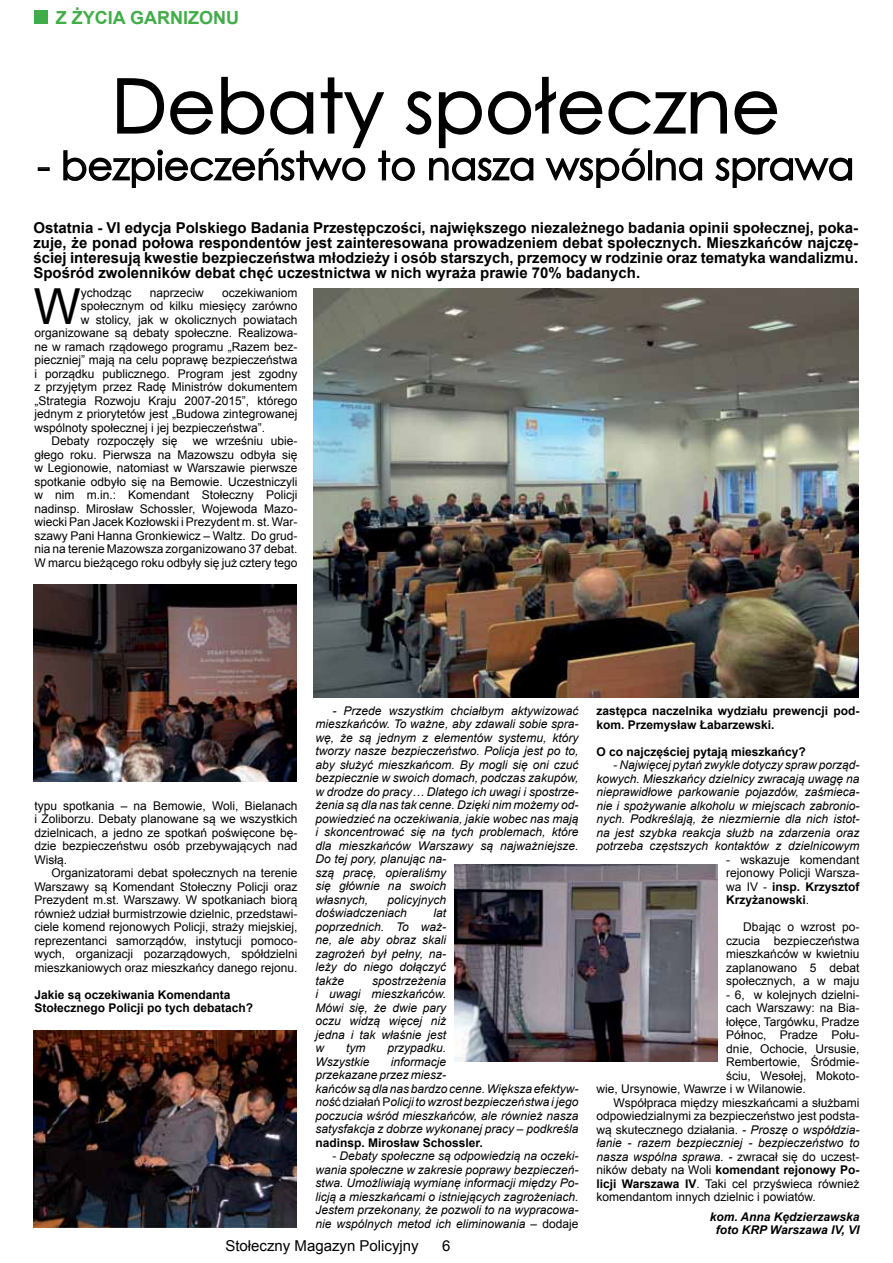
<style>
.page{position:relative;width:893px;height:1263px;background:#fff}
.page>*{position:absolute;margin:0;border:0;box-sizing:border-box;transform-origin:0 0}
.t1{font:75px "Century Gothic";color:#000}
.t2{font:49.65px "Arial";color:#000}
.t3{font:39px "Century Gothic";color:#000}
.t4{font:700 18px "Arial";color:#41ad49}
.t5{font:700 15px/15px "Arial";color:#000;text-align:justify}
.t6{font:15px "Arial";color:#000}
.t7{font:12px/13.5px "Arial";color:#000;text-align:justify}
.t8{font:italic 12px/13.5px "Arial";color:#000;text-align:justify}
.t9{font:700 12px/13.5px "Arial";color:#000}
.t10{font:italic 700 12px/13.5px "Arial";color:#000;text-align:center}
.s1{font-style:normal}
.s2{font-weight:700}
.s3{font-style:italic}
.s4{font-weight:400}
</style>
<div class="page">
<div style="left:35px;top:10px;width:13px;height:14px;background:#41ad49"></div>
<div style="left:38px;top:167px;width:12px;height:4px;border:2px solid #000"></div>
<svg style="left:63px;top:76px;width:790px;height:112px"></svg>
<img style="left:33px;top:1031px;width:263px;height:197px">
<img style="left:34px;top:584px;width:262px;height:197px">
<img style="left:455px;top:864px;width:263px;height:198px">
<img style="left:313px;top:288px;width:546px;height:409px">
<h3 class="t4" style="left:56px;top:5px;width:185px">Z ŻYCIA GARNIZONU</h3>
<h1 class="t1" style="left:111px;top:53px;width:670px">Debaty społeczne</h1>
<h3 class="t3" style="left:37px;top:138px;width:819px">- bezpieczeństwo to nasza wspólna sprawa</h3>
<p class="t5" style="left:33px;top:221px;width:826px">Ostatnia - VI edycja Polskiego Badania Przestępczości, największego niezależnego badania opinii społecznej, poka&shy;zuje, że ponad połowa respondentów jest zainteresowana prowadzeniem debat społecznych. Mieszkańców najczę&shy;ściej interesują kwestie bezpieczeństwa młodzieży i osób starszych, przemocy w rodzinie oraz tematyka wandalizmu.<br>Spośród zwolenników debat chęć uczestnictwa w nich wyraża prawie 70% badanych.</p>
<h2 class="t2" style="left:34px;top:274px;width:48px">W</h2>
<p class="t7" style="left:81px;top:286px;width:52px">ychodząc</p>
<p class="t7" style="left:150px;top:286px;width:56px">naprzeciw</p>
<p class="t7" style="left:222px;top:286px;width:77px">oczekiwaniom</p>
<p class="t7" style="left:81px;top:299px;width:218px">społecznym od kilku miesięcy zarówno</p>
<p class="t7" style="left:81px;top:313px;width:218px">w stolicy, jak w okolicznych powiatach</p>
<p class="t7" style="left:34px;top:326px;width:264px">organizowane są debaty społeczne. Realizowa-</p>
<p class="t7" style="left:34px;top:340px;width:264px">ne w ramach rządowego programu „Razem bez-</p>
<p class="t7" style="left:34px;top:353px;width:264px">pieczniej” mają na celu poprawę bezpieczeństwa</p>
<p class="t7" style="left:34px;top:367px;width:264px">i porządku publicznego. Program jest zgodny</p>
<p class="t7" style="left:34px;top:380px;width:264px">z przyjętym przez Radę Ministrów dokumentem</p>
<p class="t7" style="left:34px;top:394px;width:264px">„Strategia Rozwoju Kraju 2007-2015”, którego</p>
<p class="t7" style="left:34px;top:407px;width:264px">jednym z priorytetów jest „Budowa zintegrowanej</p>
<p class="t7" style="left:34px;top:421px;width:232px">wspólnoty społecznej i jej bezpieczeństwa”.</p>
<p class="t7" style="left:51px;top:434px;width:127px">Debaty rozpoczęły się</p>
<p class="t7" style="left:34px;top:434px;width:264px;text-indent:158px">we wrześniu ubie&shy;głego roku. Pierwsza na Mazowszu odbyła się w Legionowie, natomiast w Warszawie pierwsze spotkanie odbyło się na Bemowie. Uczestniczyli w nim m.in.: Komendant Stołeczny Policji nadinsp. Mirosław Schossler, Wojewoda Mazo&shy;wiecki Pan Jacek Kozłowski i Prezydent m. st. War&shy;szawy Pani Hanna Gronkiewicz – Waltz. Do grud&shy;nia na terenie Mazowsza zorganizowano 37 debat.<br>W marcu bieżącego roku odbyły się już cztery tego</p>
<p class="t7" style="left:34px;top:799px;width:264px">typu spotkania – na Bemowie, Woli, Bielanach i Żoliborzu. Debaty planowane są we wszystkich dzielnicach, a jedno ze spotkań poświęcone bę&shy;dzie bezpieczeństwu osób przebywających nad Wisłą.</p>
<p class="t7" style="left:34px;top:866px;width:264px;text-indent:17px">Organizatorami debat społecznych na terenie Warszawy są Komendant Stołeczny Policji oraz Prezydent m.st. Warszawy. W spotkaniach biorą również udział burmistrzowie dzielnic, przedstawi&shy;ciele komend rejonowych Policji, straży miejskiej, reprezentanci samorządów, instytucji pomoco&shy;wych, organizacji pozarządowych, spółdzielni mieszkaniowych oraz mieszkańcy danego rejonu.</p>
<p class="t9" style="left:34px;top:988px;width:220px">Jakie są oczekiwania Komendanta<br>Stołecznego Policji po tych debatach?</p>
<p class="t8" style="left:315px;top:704px;width:264px;text-align:left;text-indent:17px">- Przede wszystkim chciałbym aktywizować mieszkańców. To ważne, aby zdawali sobie spra&shy;wę, że są jednym z elementów systemu, który tworzy nasze bezpieczeństwo. Policja jest po to, aby służyć mieszkańcom. By mogli się oni czuć bezpiecznie w swoich domach, podczas zakupów, w drodze do pracy… Dlatego ich uwagi i spostrze&shy;żenia są dla nas tak cenne. Dzięki nim możemy od&shy;powiedzieć na oczekiwania, jakie wobec nas mają i skoncentrować się na tych problemach, które dla mieszkańców Warszawy są najważniejsze.<br>Do tej pory, planując na-<br>szą pracę, opieraliśmy<br>się głównie na swoich<br>własnych,</p>
<p class="t8" style="left:315px;top:893px;width:132px;text-indent:72px">policyjnych doświadczeniach</p>
<p class="t8" style="left:315px;top:906px;width:132px;text-indent:118px">lat poprzednich. To waż&shy;ne, ale aby obraz skali zagrożeń był pełny, na&shy;leży do niego dołączyć także</p>
<p class="t8" style="left:315px;top:974px;width:132px;text-indent:57px">spostrzeżenia i uwagi mieszkańców.<br>Mówi się, że dwie pary oczu widzą więcej niż jedna i tak właśnie jest w</p>
<p class="t8" style="left:346px;top:1041px;width:21px">tym</p>
<p class="t8" style="left:388px;top:1041px;width:60px">przypadku.</p>
<p class="t8" style="left:315px;top:1055px;width:55px">Wszystkie</p>
<p class="t8" style="left:315px;top:1055px;width:264px;text-align:left;text-indent:76px">informacje<br>przekazane przez miesz-<br>kańców są dla nas bardzo cenne. Większa efektyw&shy;noś<span class="s1">ć działań P</span>olicji to wzrost bezpieczeństwa i jego poczucia wśród mieszkańców, ale również nasza satysfakcja z dobrze wykonanej pracy – podkreśla</p>
<p class="t9" style="left:315px;top:1136px;width:169px">nadinsp. Mirosław Schossler.</p>
<p class="t8" style="left:315px;top:1149px;width:264px;text-indent:17px"><span class="s1">-</span> Debaty społeczne są odpowiedzią na oczeki&shy;wania społeczne w zakresie poprawy bezpieczeń&shy;stwa. Umożliwiają wymianę informacji między Po&shy;licją a mieszkańcami o istniejących zagrożeniach.<br>Jestem przekonany, że pozwoli to na wypracowa&shy;nie wspólnych metod ich eliminowania <span class="s1">– dodaje</span></p>
<p class="t6" style="left:225px;top:1236px;width:195px">Stołeczny Magazyn Policyjny</p>
<p class="t6" style="left:442px;top:1236px;width:10px">6</p>
<p class="t9" style="left:596px;top:705px;width:264px">zastępca naczelnika wydziału prewencji pod&shy;kom. Przemysław Łabarzewski.</p>
<p class="t9" style="left:596px;top:745px;width:211px">O co najczęściej pytają mieszkańcy?</p>
<p class="t8" style="left:596px;top:759px;width:264px;text-indent:17px"><span class="s1">-</span> Najwięcej pytań zwykle dotyczy spraw porząd&shy;kowych. Mieszkańcy dzielnicy zwracają uwagę na nieprawidłowe parkowanie pojazdów, zaśmieca&shy;nie i spożywanie alkoholu w miejscach zabronio&shy;nych. Podkreślają, że niezmiernie dla nich istot&shy;na jest szybka reakcja służb na zdarzenia oraz potrzeba częstszych kontaktów z dzielnicowym</p>
<p class="t7" style="left:726px;top:853px;width:135px">- wskazuje komendant rejonowy Policji Warsza&shy;wa IV - <span class="s2">insp. Krzysztof Krzyżanowski</span>.</p>
<p class="t7" style="left:726px;top:920px;width:135px;text-indent:17px">Dbając o wzrost po&shy;czucia bezpieczeństwa mieszkańców w kwietniu zaplanowano 5 debat społecznych, a w maju</p>
<p class="t7" style="left:726px;top:988px;width:135px">- 6, w kolejnych dzielni-</p>
<p class="t7" style="left:726px;top:1001px;width:135px">cach Warszawy: na Bia-</p>
<p class="t7" style="left:726px;top:1015px;width:135px">łołęce, Targówku, Pradze</p>
<p class="t7" style="left:726px;top:1028px;width:135px">Północ, Pradze Połu-</p>
<p class="t7" style="left:726px;top:1042px;width:135px">dnie, Ochocie, Ursusie,</p>
<p class="t7" style="left:726px;top:1055px;width:135px">Rembertowie, Śródmie-</p>
<p class="t7" style="left:726px;top:1069px;width:135px">ściu, Wesołej, Mokoto-</p>
<p class="t7" style="left:596px;top:1082px;width:211px">wie, Ursynowie, Wawrze i w Wilanowie.</p>
<p class="t7" style="left:613px;top:1096px;width:247px">Współpraca między mieszkańcami a służbami</p>
<p class="t7" style="left:596px;top:1109px;width:264px">odpowiedzialnymi za bezpieczeństwo jest podsta-</p>
<p class="t7" style="left:596px;top:1123px;width:264px">wą skutecznego działania. <span class="s3">- Proszę o współdzia-</span></p>
<p class="t8" style="left:596px;top:1137px;width:264px">łanie - razem bezpieczniej - bezpieczeństwo to</p>
<p class="t8" style="left:596px;top:1150px;width:264px">nasza wspólna sprawa. - <span class="s1">zwracał się do uczest-</span></p>
<p class="t9" style="left:596px;top:1164px;width:264px"><span class="s4">ników debaty na Woli</span> komendant rejonowy Po-</p>
<p class="t7" style="left:596px;top:1177px;width:264px"><span class="s2">licji Warszawa IV</span>. Taki cel przyświeca również</p>
<p class="t7" style="left:596px;top:1190px;width:221px">komendantom innych dzielnic i powiatów.</p>
<p class="t10" style="left:710px;top:1210px;width:151px">kom. Anna Kędzierzawska foto KRP Warszawa IV, VI</p>
</div>
